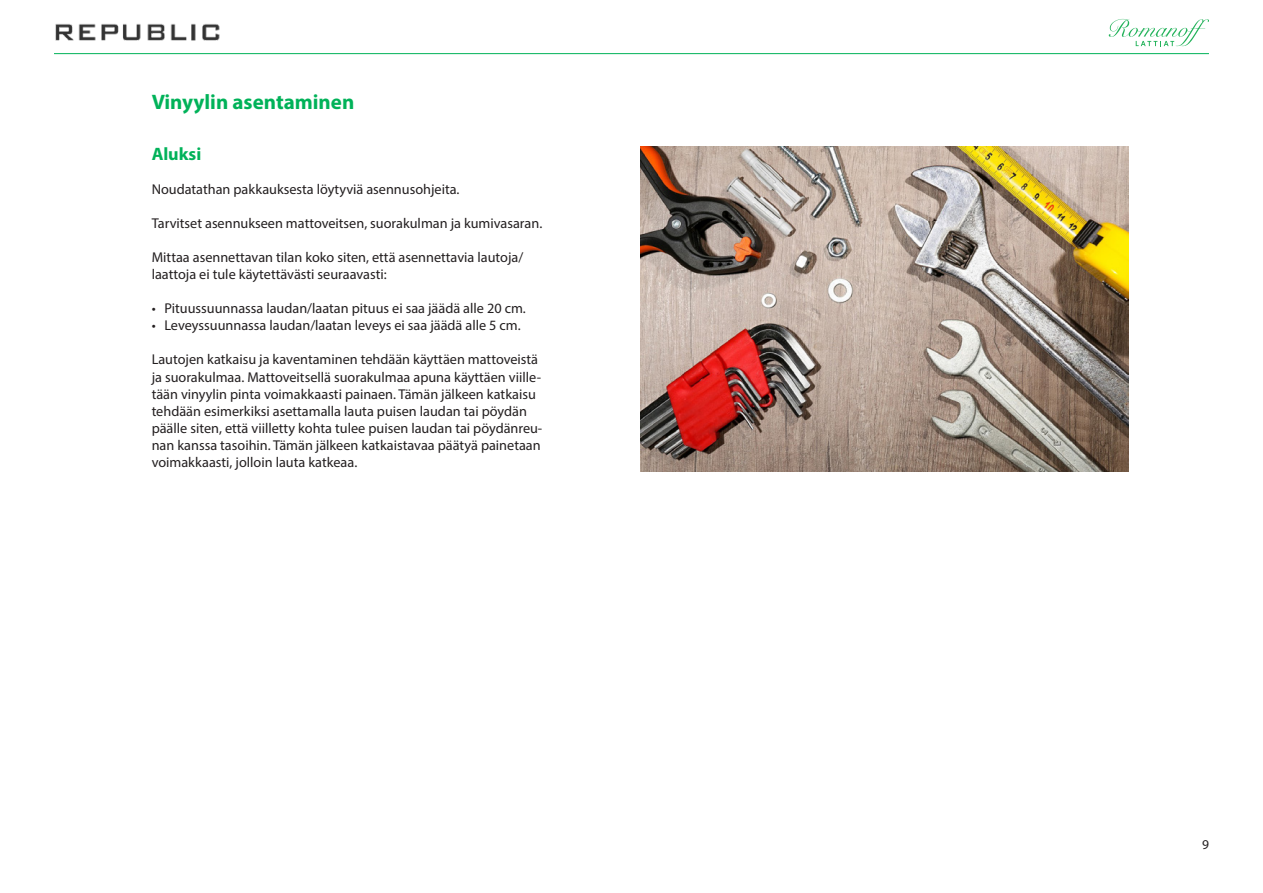
<style>
.page{position:relative;width:1263px;height:893px;background:#fff}
.page>*{position:absolute;margin:0;border:0;box-sizing:border-box;transform-origin:0 0}
.Otsikko_iso{font:700 21px "Myriad Pro";color:#00b259}
.Otsikko_medium{font:700 18px "Myriad Pro";color:#00b259}
.leipis{font:14.25px/17.1px "Myriad Pro";color:#231f20}
.t1{font:13.5px "Myriad Pro";color:#231f20}
</style>
<div class="page">
<svg style="left:1109px;top:19px;width:100px;height:27px"></svg>
<hr style="left:54px;top:53px;width:1155px;height:1px;background:#00b259">
<img style="left:55px;top:23px;width:165px;height:18px">
<img style="left:640px;top:146px;width:488px;height:325px">
<p class="Otsikko_iso" style="left:152px;top:89px;width:204px">Vinyylin asentaminen</p>
<p class="Otsikko_medium" style="left:152px;top:142px;width:51px">Aluksi</p>
<p class="leipis" style="left:152px;top:180px;width:309px">Noudatathan pakkauksesta löytyviä asennusohjeita.</p>
<p class="leipis" style="left:152px;top:214px;width:392px">Tarvitset asennukseen mattoveitsen, suorakulman ja kumivasaran.</p>
<p class="leipis" style="left:152px;top:248px;width:373px">Mittaa asennettavan tilan koko siten, että asennettavia lautoja/ laattoja ei tule käytettävästi seuraavasti:</p>
<p class="leipis" style="left:152px;top:300px;width:376px">• Pituussuunnassa laudan/laatan pituus ei saa jäädä alle 20 cm.</p>
<p class="leipis" style="left:152px;top:317px;width:371px">• Leveyssuunnassa laudan/laatan leveys ei saa jäädä alle 5 cm.</p>
<p class="leipis" style="left:152px;top:351px;width:392px">Lautojen katkaisu ja kaventaminen tehdään käyttäen mattoveistä ja suorakulmaa. Mattoveitsellä suorakulmaa apuna käyttäen viille&shy;tään vinyylin pinta voimakkaasti painaen. Tämän jälkeen katkaisu tehdään esimerkiksi asettamalla lauta puisen laudan tai pöydän päälle siten, että viilletty kohta tulee puisen laudan tai pöydänreu&shy;nan kanssa tasoihin. Tämän jälkeen katkaistavaa päätyä painetaan voimakkaasti, jolloin lauta katkeaa.</p>
<p class="t1" style="left:1202px;top:836px;width:8px">9</p>
</div>
